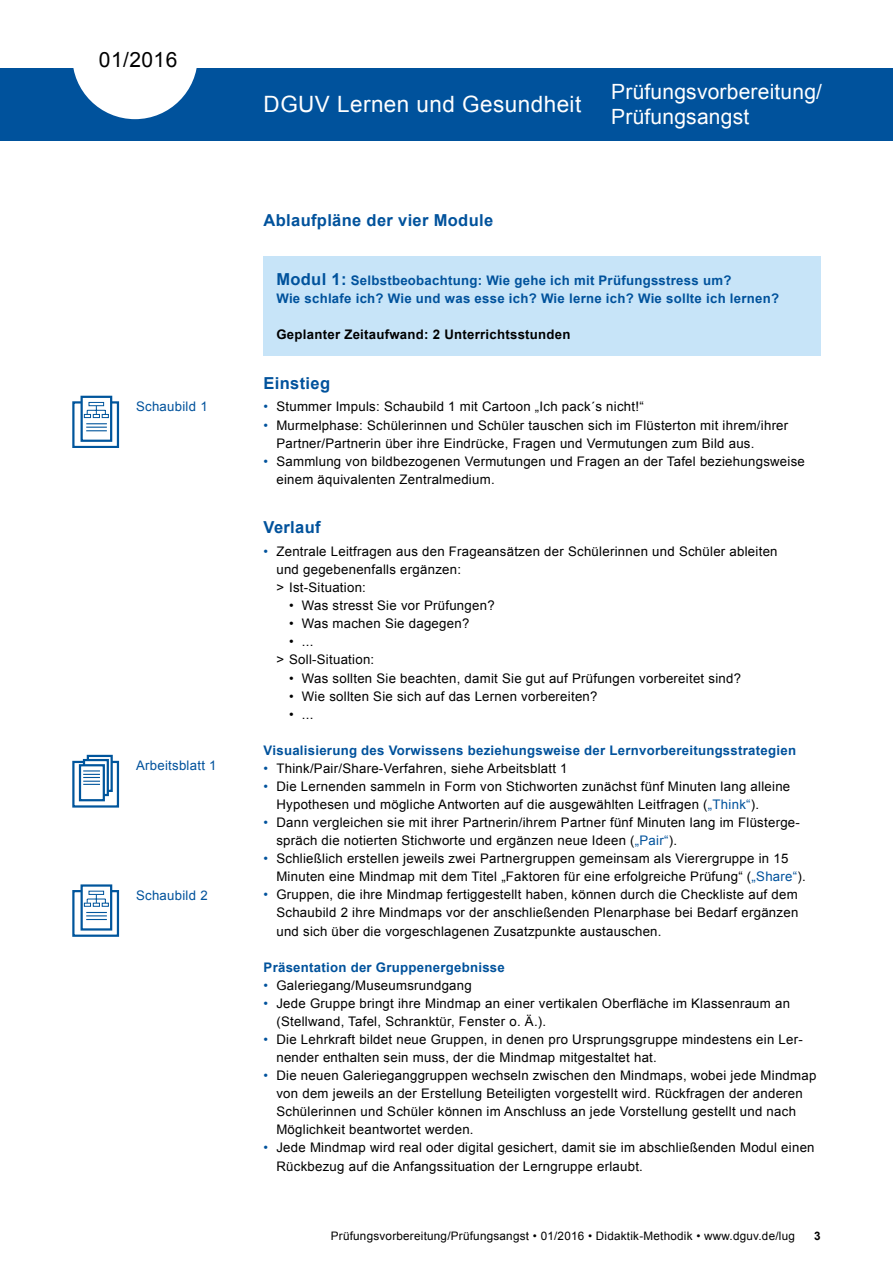
<style>
.page{position:relative;width:893px;height:1263px;background:#fff}
.page>*{position:absolute;margin:0;border:0;box-sizing:border-box;transform-origin:0 0}
.t1{font:22.5px "Arial";letter-spacing:.02em;color:#fff}
.t2{font:21px/25.2px "Arial";letter-spacing:.01em;color:#fff}
.t3{font:21px "Arial";letter-spacing:.02em;color:#000}
.t4{font:700 16.5px "Arial";letter-spacing:.02em;color:#00529c}
.t5{font:13.2px/18px "Arial";letter-spacing:.02em;color:#000}
.t6{font:700 13.2px/18px "Arial";letter-spacing:.02em;color:#00529c}
.t7{font:700 13.2px "Arial";letter-spacing:.02em;color:#000}
.t8{font:13.2px "Arial";letter-spacing:.02em;color:#00529c}
.t9{font:11.7px "Arial";letter-spacing:.02em;color:#000}
.t10{font:700 11.7px "Arial";color:#000}
.s1{font-size:16.5px}
.s2{color:#00529c}
</style>
<div class="page">
<div style="left:264px;top:256px;width:557px;height:100px;background:#c7e4f8"></div>
<div style="left:0;top:68px;width:893px;height:72px;background:#00529c"></div>
<svg style="left:73px;top:68px;width:124px;height:51px"></svg>
<div style="left:73px;top:891px;width:45px;height:45px;background:linear-gradient(to right,#fff,#fff)"></div>
<div style="left:72px;top:890px;width:47px;height:46px;border:2px solid #00559c"></div>
<div style="left:82px;top:885px;width:29px;height:44px;background:#fff"></div>
<div style="left:81px;top:884px;width:31px;height:46px;border:2px solid #00559c"></div>
<svg style="left:89px;top:891px;width:15px;height:3px"></svg>
<svg style="left:84px;top:894px;width:25px;height:26px"></svg>
<div style="left:73px;top:762px;width:45px;height:44px;background:linear-gradient(to right,#fff,#fdfdfe)"></div>
<div style="left:72px;top:761px;width:47px;height:46px;border:2px solid #00559c"></div>
<div style="left:88px;top:756px;width:24px;height:35px;background:#fff"></div>
<div style="left:87px;top:755px;width:26px;height:37px;border:2px solid #00559c"></div>
<div style="left:83px;top:759px;width:26px;height:37px;background:#fff;border:2px solid #00559c"></div>
<div style="left:79px;top:764px;width:26px;height:37px;background:#fff;border:2px solid #00559c"></div>
<svg style="left:83px;top:770px;width:17px;height:15px"></svg>
<div style="left:73px;top:402px;width:45px;height:45px;background:linear-gradient(to right,#fff,#fff)"></div>
<div style="left:72px;top:401px;width:47px;height:47px;border:2px solid #00559c"></div>
<div style="left:82px;top:397px;width:29px;height:44px;background:#fff"></div>
<div style="left:81px;top:396px;width:31px;height:46px;border:2px solid #00559c"></div>
<svg style="left:89px;top:402px;width:15px;height:4px"></svg>
<svg style="left:84px;top:406px;width:25px;height:25px"></svg>
<h2 class="t3" style="left:99px;top:46px;width:80px">01/2016</h2>
<p class="t8" style="left:136px;top:398px;width:73px">Schaubild 1</p>
<p class="t8" style="left:136px;top:757px;width:82px">Arbeitsblatt 1</p>
<p class="t8" style="left:136px;top:886px;width:73px">Schaubild 2</p>
<h1 class="t1" style="left:264px;top:89px;width:319px">DGUV Lernen und Gesundheit</h1>
<h2 class="t2" style="left:611px;top:80px;width:212px">Prüfungsvorbereitung/<br>Prüfungsangst</h2>
<p class="t4" style="left:264px;top:209px;width:231px">Ablaufpläne der vier Module</p>
<p class="t6" style="left:276px;top:272px;width:504px"><span class="s1">Modul 1:</span> Selbstbeobachtung: Wie gehe ich mit Prüfungsstress um?<br>Wie schlafe ich? Wie und was esse ich? Wie lerne ich? Wie sollte ich lernen?</p>
<p class="t7" style="left:276px;top:326px;width:296px">Geplanter Zeitaufwand: 2 Unterrichtsstunden</p>
<p class="t4" style="left:264px;top:372px;width:68px">Einstieg</p>
<p class="t5" style="left:264px;top:398px;width:382px"><span class="s2">•</span> Stummer Impuls: Schaubild 1 mit Cartoon „Ich pack´s nicht!“</p>
<p class="t5" style="left:276px;top:416px;width:513px;text-indent:-13px"><span class="s2">•</span> Murmelphase: Schülerinnen und Schüler tauschen sich im Flüsterton mit ihrem/ihrer<br>Partner/Partnerin über ihre Eindrücke, Fragen und Vermutungen zum Bild aus.</p>
<p class="t5" style="left:276px;top:452px;width:530px;text-indent:-13px"><span class="s2">•</span> Sammlung von bildbezogenen Vermutungen und Fragen an der Tafel beziehungsweise einem äquivalenten Zentralmedium.</p>
<p class="t4" style="left:264px;top:517px;width:59px">Verlauf</p>
<p class="t5" style="left:276px;top:542px;width:503px;text-indent:-13px"><span class="s2">•</span> Zentrale Leitfragen aus den Frageansätzen der Schülerinnen und Schüler ableiten und gegebenenfalls ergänzen:<br>&gt; Ist-Situation:</p>
<p class="t5" style="left:289px;top:597px;width:207px">• Was stresst Sie vor Prüfungen?</p>
<p class="t5" style="left:289px;top:615px;width:182px">• Was machen Sie dagegen?</p>
<p class="t5" style="left:276px;top:633px;width:99px;text-indent:13px">• ...<br>&gt; Soll-Situation:</p>
<p class="t5" style="left:289px;top:669px;width:453px">• Was sollten Sie beachten, damit Sie gut auf Prüfungen vorbereitet sind?</p>
<p class="t5" style="left:289px;top:687px;width:310px">• Wie sollten Sie sich auf das Lernen vorbereiten?</p>
<p class="t5" style="left:289px;top:705px;width:26px">• ...</p>
<p class="t6" style="left:264px;top:741px;width:534px">Visualisierung des Vorwissens beziehungsweise der Lernvorbereitungsstrategien</p>
<p class="t5" style="left:264px;top:759px;width:305px"><span class="s2">•</span> Think/Pair/Share-Verfahren, siehe Arbeitsblatt 1</p>
<p class="t5" style="left:276px;top:777px;width:515px;text-indent:-13px"><span class="s2">•</span> Die Lernenden sammeln in Form von Stichworten zunächst fünf Minuten lang alleine<br>Hypothesen und mögliche Antworten auf die ausgewählten Leitfragen (<span class="s2">„Think“</span>).</p>
<p class="t5" style="left:276px;top:814px;width:525px;text-indent:-13px"><span class="s2">•</span> Dann vergleichen sie mit ihrer Partnerin/ihrem Partner fünf Minuten lang im Flüsterge&shy;spräch die notierten Stichworte und ergänzen neue Ideen (<span class="s2">„Pair“</span>).</p>
<p class="t5" style="left:276px;top:850px;width:531px;text-indent:-13px"><span class="s2">•</span> Schließlich erstellen jeweils zwei Partnergruppen gemeinsam als Vierergruppe in 15<br>Minuten eine Mindmap mit dem Titel „Faktoren für eine erfolgreiche Prüfung“ (<span class="s2">„Share“</span>).</p>
<p class="t5" style="left:276px;top:886px;width:523px;text-align:justify;text-indent:-13px"><span class="s2">•</span> Gruppen, die ihre Mindmap fertiggestellt haben, können durch die Checkliste auf dem Schaubild 2 ihre Mindmaps vor der anschließenden Plenarphase bei Bedarf ergänzen und sich über die vorgeschlagenen Zusatzpunkte austauschen.</p>
<p class="t6" style="left:264px;top:958px;width:243px">Präsentation der Gruppenergebnisse</p>
<p class="t5" style="left:264px;top:976px;width:210px"><span class="s2">•</span> Galeriegang/Museumsrundgang</p>
<p class="t5" style="left:276px;top:994px;width:515px;text-indent:-13px"><span class="s2">•</span> Jede Gruppe bringt ihre Mindmap an einer vertikalen Oberfläche im Klassenraum an (Stellwand, Tafel, Schranktür, Fenster o. Ä.).</p>
<p class="t5" style="left:276px;top:1030px;width:528px;text-indent:-13px"><span class="s2">•</span> Die Lehrkraft bildet neue Gruppen, in denen pro Ursprungsgruppe mindestens ein Ler&shy;nender enthalten sein muss, der die Mindmap mitgestaltet hat.</p>
<p class="t5" style="left:276px;top:1067px;width:542px;text-indent:-13px"><span class="s2">•</span> Die neuen Galerieganggruppen wechseln zwischen den Mindmaps, wobei jede Mindmap von dem jeweils an der Erstellung Beteiligten vorgestellt wird. Rückfragen der anderen Schülerinnen und Schüler können im Anschluss an jede Vorstellung gestellt und nach Möglichkeit beantwortet werden.</p>
<p class="t5" style="left:276px;top:1139px;width:540px;text-indent:-13px"><span class="s2">•</span> Jede Mindmap wird real oder digital gesichert, damit sie im abschließenden Modul einen<br>Rückbezug auf die Anfangssituation der Lerngruppe erlaubt.</p>
<p class="t9" style="left:331px;top:1228px;width:466px">Prüfungsvorbereitung/Prüfungsangst • 01/2016 • Didaktik-Methodik • www.dguv.de/lug</p>
<p class="t10" style="left:814px;top:1228px;width:8px">3</p>
</div>
